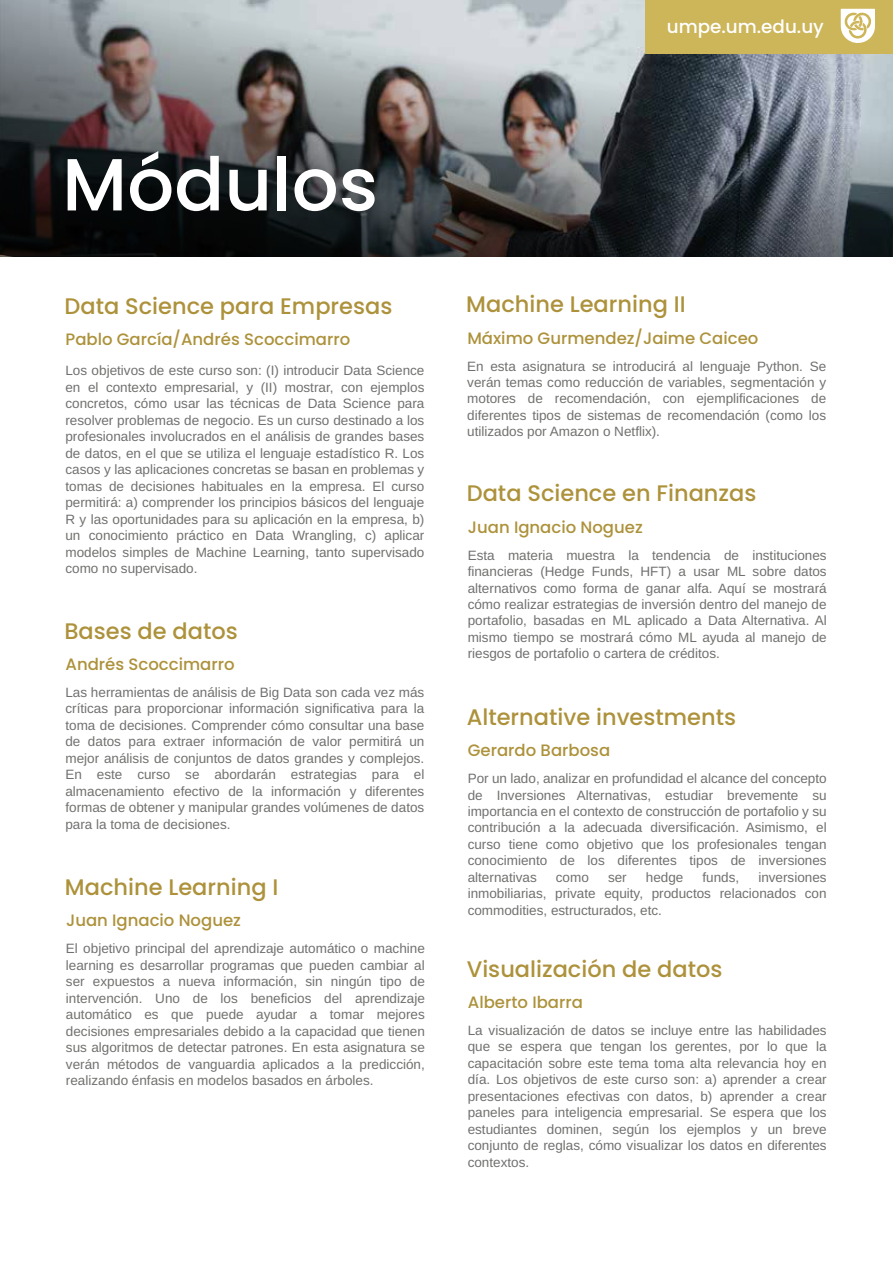
<style>
.page{position:relative;width:893px;height:1263px;background:#fff}
.page>*{position:absolute;margin:0;border:0;box-sizing:border-box;transform-origin:0 0}
.t1{font:500 73.8px "Poppins";color:#fff}
.t2{font:500 22.5px "Poppins";color:#ad923b}
.t3{font:500 18.3px "Poppins";color:#fff}
.t4{font:500 16.5px "Poppins";color:#ad923b}
.t5{font:13.5px/16.5px "Arimo";color:#70706e;text-align:justify}
</style>
<div class="page">
<svg style="left:1px;top:0;width:891px;height:256px;background:#626467"></svg>
<div style="left:645px;top:0;width:247px;height:53px;background:#cdb55a"></div>
<svg style="left:841px;top:9px;width:34px;height:34px"></svg>
<h3 class="t3" style="left:667px;top:16px;width:159px">umpe.um.edu.uy</h3>
<h1 class="t1" style="left:62px;top:142px;width:318px">Módulos</h1>
<h2 class="t2" style="left:64px;top:293px;width:329px">Data Science para Empresas</h2>
<p class="t4" style="left:66px;top:330px;width:286px">Pablo García/Andrés Scoccimarro</p>
<p class="t5" style="left:65px;top:363px;width:360px">Los objetivos de este curso son: (I) introducir Data Science en el contexto empresarial, y (II) mostrar, con ejemplos concretos, cómo usar las técnicas de Data Science para resolver problemas de negocio. Es un curso destinado a los profesionales involucrados en el análisis de grandes bases de datos, en el que se utiliza el lenguaje estadístico R. Los casos y las aplicaciones concretas se basan en problemas y tomas de decisiones habituales en la empresa. El curso permitirá: a) comprender los principios básicos del lenguaje R y las oportunidades para su aplicación en la empresa, b) un conocimiento práctico en Data Wrangling, c) aplicar modelos simples de Machine Learning, tanto supervisado como no supervisado.</p>
<h2 class="t2" style="left:64px;top:618px;width:175px">Bases de datos</h2>
<p class="t4" style="left:66px;top:654px;width:171px">Andrés Scoccimarro</p>
<p class="t5" style="left:65px;top:684px;width:360px">Las herramientas de análisis de Big Data son cada vez más críticas para proporcionar información significativa para la toma de decisiones. Comprender cómo consultar una base de datos para extraer información de valor permitirá un mejor análisis de conjuntos de datos grandes y complejos.<br>En este curso se abordarán estrategias para el almacenamiento efectivo de la información y diferentes formas de obtener y manipular grandes volúmenes de datos para la toma de decisiones.</p>
<h2 class="t2" style="left:65px;top:874px;width:215px">Machine Learning I</h2>
<p class="t4" style="left:66px;top:911px;width:176px">Juan Ignacio Noguez</p>
<p class="t5" style="left:66px;top:941px;width:360px">El objetivo principal del aprendizaje automático o machine learning es desarrollar programas que pueden cambiar al ser expuestos a nueva información, sin ningún tipo de intervención. Uno de los beneficios del aprendizaje automático es que puede ayudar a tomar mejores decisiones empresariales debido a la capacidad que tienen sus algoritmos de detectar patrones. En esta asignatura se verán métodos de vanguardia aplicados a la predicción, realizando énfasis en modelos basados en árboles.</p>
<h2 class="t2" style="left:466px;top:291px;width:221px">Machine Learning II</h2>
<p class="t4" style="left:467px;top:328px;width:293px">Máximo Gurmendez/Jaime Caiceo</p>
<p class="t5" style="left:467px;top:358px;width:360px">En esta asignatura se introducirá al lenguaje Python. Se verán temas como reducción de variables, segmentación y motores de recomendación, con ejemplificaciones de diferentes tipos de sistemas de recomendación (como los utilizados por Amazon o Netflix).</p>
<h2 class="t2" style="left:467px;top:480px;width:291px">Data Science en Finanzas</h2>
<p class="t4" style="left:468px;top:517px;width:176px">Juan Ignacio Noguez</p>
<p class="t5" style="left:468px;top:547px;width:360px">Esta materia muestra la tendencia de instituciones financieras (Hedge Funds, HFT) a usar ML sobre datos alternativos como forma de ganar alfa. Aquí se mostrará cómo realizar estrategias de inversión dentro del manejo de portafolio, basadas en ML aplicado a Data Alternativa. Al mismo tiempo se mostrará cómo ML ayuda al manejo de riesgos de portafolio o cartera de créditos.</p>
<h2 class="t2" style="left:467px;top:704px;width:271px">Alternative investments</h2>
<p class="t4" style="left:468px;top:741px;width:144px">Gerardo Barbosa</p>
<p class="t5" style="left:468px;top:770px;width:360px">Por un lado, analizar en profundidad el alcance del concepto de Inversiones Alternativas, estudiar brevemente su importancia en el contexto de construcción de portafolio y su contribución a la adecuada diversificación. Asimismo, el curso tiene como objetivo que los profesionales tengan conocimiento de los diferentes tipos de inversiones alternativas</p>
<p class="t5" style="left:468px;top:869px;width:360px;text-indent:291px">inversiones inmobiliarias, private equity, productos relacionados con commodities, estructurados, etc.</p>
<p class="t5" style="left:556px;top:869px;width:35px">como</p>
<p class="t5" style="left:608px;top:869px;width:20px">ser</p>
<p class="t5" style="left:646px;top:869px;width:39px">hedge</p>
<p class="t5" style="left:702px;top:869px;width:38px">funds,</p>
<h2 class="t2" style="left:467px;top:955px;width:257px">Visualización de datos</h2>
<p class="t4" style="left:468px;top:992px;width:117px">Alberto Ibarra</p>
<p class="t5" style="left:468px;top:1022px;width:360px">La visualización de datos se incluye entre las habilidades que se espera que tengan los gerentes, por lo que la capacitación sobre este tema toma alta relevancia hoy en día. Los objetivos de este curso son: a) aprender a crear presentaciones efectivas con datos, b) aprender a crear paneles para inteligencia empresarial. Se espera que los estudiantes dominen, según los ejemplos y un breve conjunto de reglas, cómo visualizar los datos en diferentes contextos.</p>
</div>
